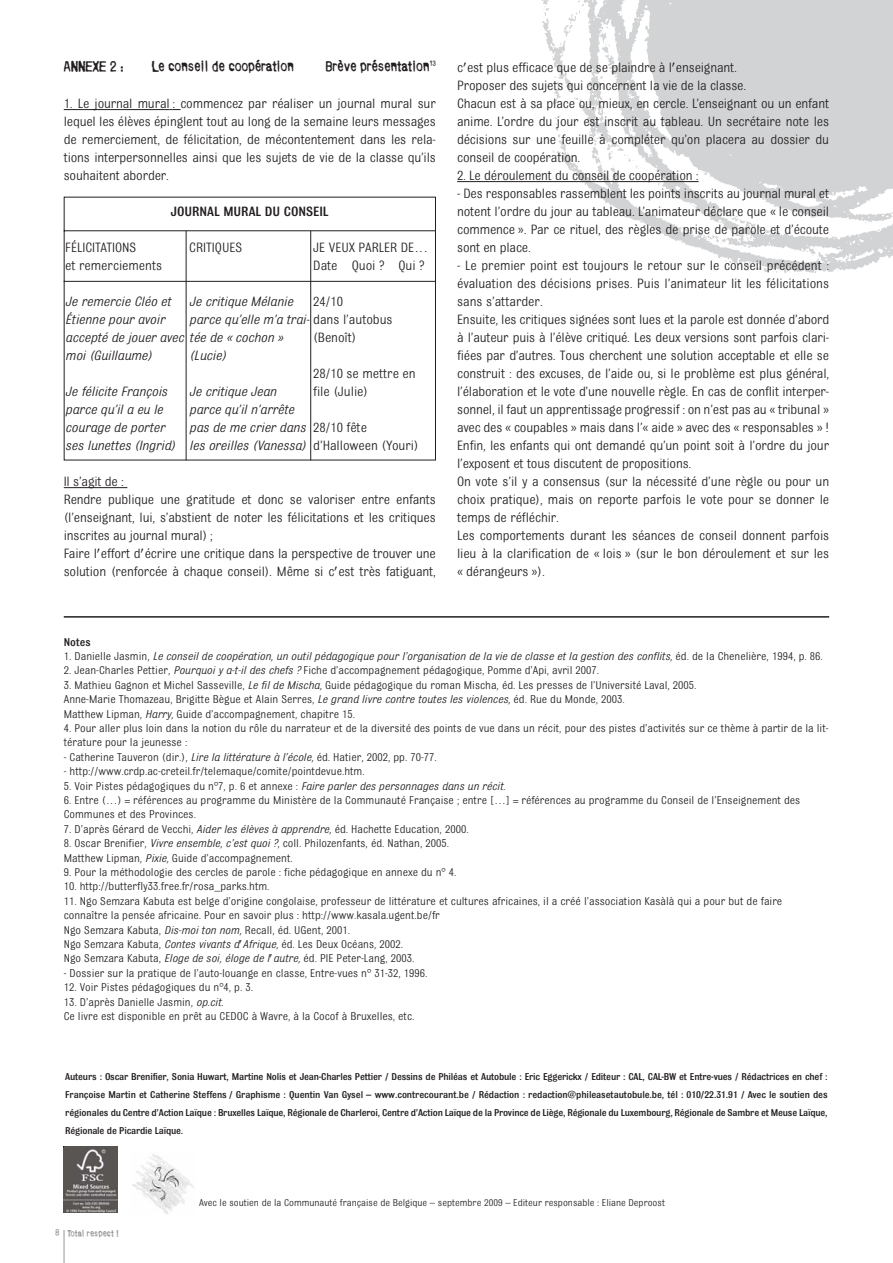
<style>
.page{position:relative;width:893px;height:1263px;background:#fff}
.page>*{position:absolute;margin:0;border:0;box-sizing:border-box;transform-origin:0 0}
.t1{font:14.25px/18px "Bulldog";letter-spacing:-.015em;color:#231f20}
.t2{font:italic 14.25px/18px "Bulldog";letter-spacing:-.005em;color:#231f20}
.t3{font:14.25px "Bull Inked";letter-spacing:-.015em;color:#231f20}
.t4{font:500 14.25px "Bulldog";letter-spacing:-.005em;color:#231f20}
.t5{font:12px/14.4px "Bulldog";color:#231f20}
.t6{font:italic 12px "Bulldog";color:#231f20}
.t7{font:500 12px "Bulldog";color:#231f20}
.t8{font:500 10.5px/18px "Bulldog";letter-spacing:-.02em;color:#231f20;text-align:justify}
.t9{font:10.5px "Bulldog";color:#231f20}
.t10{font:9px "Bull Inked";color:#939598}
.s1{font-style:normal}
.s2{font-style:italic}
</style>
<div class="page">
<img style="left:460px;top:0;width:433px;height:273px">
<img style="left:132px;top:1154px;width:62px;height:60px">
<hr style="left:64px;top:1230px;width:1px;height:33px;background:#939598">
<hr style="left:64px;top:109px;width:106px;height:1px;background:#231f20">
<hr style="left:64px;top:487px;width:63px;height:1px;background:#231f20">
<hr style="left:457px;top:181px;width:242px;height:1px;background:#231f20">
<hr style="left:64px;top:616px;width:765px;height:2px;background:#231f20">
<svg style="left:63px;top:196px;width:373px;height:265px"></svg>
<hr style="left:186px;top:231px;width:1px;height:229px;background:#231f20">
<hr style="left:310px;top:231px;width:1px;height:229px;background:#231f20">
<img style="left:64px;top:1147px;width:53px;height:65px">
<p class="t3" style="left:64px;top:61px;width:62px">ANNEXE 2 :</p>
<p class="t3" style="left:152px;top:61px;width:143px">Le conseil de coopération</p>
<p class="t3" style="left:326px;top:61px;width:112px">Brève présentation<sup>13</sup></p>
<p class="t1" style="left:64px;top:95px;width:374px;text-align:justify">1. Le journal mural : commencez par réaliser un journal mural sur lequel les élèves épinglent tout au long de la semaine leurs messages de remerciement, de félicitation, de mécontentement dans les rela&shy;tions interpersonnelles ainsi que les sujets de vie de la classe qu’ils souhaitent aborder.</p>
<p class="t4" style="left:171px;top:207px;width:159px">JOURNAL MURAL DU CONSEIL</p>
<p class="t1" style="left:65px;top:239px;width:98px">FÉLICITATIONS<br>et remerciements</p>
<p class="t2" style="left:65px;top:293px;width:219px">Je remercie Cléo et<br>Étienne pour avoir<br>accepté de jouer avec tée de « cochon » moi (Guillaume)</p>
<p class="t2" style="left:65px;top:383px;width:112px">Je félicite François parce qu’il a eu le courage de porter ses lunettes (Ingrid)</p>
<p class="t1" style="left:189px;top:239px;width:54px">CRITIQUES</p>
<p class="t1" style="left:313px;top:239px;width:117px">JE VEUX PARLER DE…<br>Date Quoi ? Qui ?</p>
<p class="t1" style="left:313px;top:293px;width:31px">24/10</p>
<p class="t1" style="left:313px;top:329px;width:45px">(Benoît)</p>
<p class="t1" style="left:313px;top:365px;width:104px">28/10 se mettre en file (Julie)</p>
<p class="t1" style="left:313px;top:419px;width:107px">28/10 fête d’Halloween (Youri)</p>
<p class="t2" style="left:189px;top:293px;width:205px">Je critique Mélanie<br>parce qu’elle m’a trai- <span class="s1">dans l’autobus</span></p>
<p class="t2" style="left:189px;top:347px;width:39px">(Lucie)</p>
<p class="t2" style="left:189px;top:383px;width:119px">Je critique Jean parce qu’il n’arrête pas de me crier dans les oreilles (Vanessa)</p>
<p class="t1" style="left:64px;top:473px;width:374px">Il s’agit de :<br>Rendre publique une gratitude et donc se valoriser entre enfants (l’enseignant, lui, s’abstient de noter les félicitations et les critiques inscrites au journal mural) ;<br>Faire l'effort d'écrire une critique dans la perspective de trouver une solution (renforcée à chaque conseil). Même si c'est très fatiguant,</p>
<p class="t1" style="left:457px;top:59px;width:374px">c'est plus efficace que de se plaindre à l'enseignant.<br>Proposer des sujets qui concernent la vie de la classe.<br>Chacun est à sa place ou, mieux, en cercle. L’enseignant ou un enfant anime. L’ordre du jour est inscrit au tableau. Un secrétaire note les décisions sur une feuille à compléter qu’on placera au dossier du conseil de coopération.</p>
<p class="t1" style="left:457px;top:167px;width:243px">2. Le déroulement du conseil de coopération :</p>
<p class="t1" style="left:457px;top:185px;width:374px;text-align:justify">- Des responsables rassemblent les points inscrits au journal mural et notent l’ordre du jour au tableau. L’animateur déclare que « le conseil commence ». Par ce rituel, des règles de prise de parole et d’écoute sont en place.</p>
<p class="t1" style="left:457px;top:257px;width:374px">- Le premier point est toujours le retour sur le conseil précédent : évaluation des décisions prises. Puis l’animateur lit les félicitations sans s’attarder.<br>Ensuite, les critiques signées sont lues et la parole est donnée d’abord à l’auteur puis à l’élève critiqué. Les deux versions sont parfois clari&shy;fiées par d’autres. Tous cherchent une solution acceptable et elle se construit : des excuses, de l’aide ou, si le problème est plus général, l’élaboration et le vote d’une nouvelle règle. En cas de conflit interper&shy;sonnel, il faut un apprentissage progressif : on n’est pas au « tribunal » avec des « coupables » mais dans l’« aide » avec des « responsables » !<br>Enfin, les enfants qui ont demandé qu’un point soit à l’ordre du jour l’exposent et tous discutent de propositions.<br>On vote s’il y a consensus (sur la nécessité d’une règle ou pour un choix pratique), mais on reporte parfois le vote pour se donner le temps de réfléchir.<br>Les comportements durant les séances de conseil donnent parfois lieu à la clarification de « lois » (sur le bon déroulement et sur les « dérangeurs »).</p>
<p class="t7" style="left:64px;top:638px;width:28px">Notes</p>
<p class="t6" style="left:64px;top:652px;width:761px"><span class="s1">1. Danielle Jasmin,</span> Le conseil de coopération, un outil pédagogique pour l’organisation de la vie de classe et la gestion des conflits, <span class="s1">éd. de la Chenelière, 1994, p. 86.</span></p>
<p class="t5" style="left:64px;top:664px;width:537px">2. Jean-Charles Pettier, <span class="s2">Pourquoi y a-t-il des chefs ?</span> Fiche d’accompagnement pédagogique, Pomme d’Api, avril 2007.</p>
<p class="t5" style="left:64px;top:679px;width:634px">3. Mathieu Gagnon et Michel Sasseville, <span class="s2">Le fil de Mischa,</span> Guide pédagogique du roman Mischa, éd. Les presses de l’Université Laval, 2005.<br>Anne-Marie Thomazeau, Brigitte Bègue et Alain Serres, <span class="s2">Le grand livre contre toutes les violences,</span> éd. Rue du Monde, 2003.<br>Matthew Lipman, <span class="s2">Harry,</span> Guide d’accompagnement, chapitre 15.</p>
<p class="t5" style="left:64px;top:722px;width:766px">4. Pour aller plus loin dans la notion du rôle du narrateur et de la diversité des points de vue dans un récit, pour des pistes d’activités sur ce thème à partir de la lit&shy;térature pour la jeunesse :</p>
<p class="t5" style="left:64px;top:751px;width:375px">- Catherine Tauveron (dir.), <span class="s2">Lire la littérature à l’école,</span> éd. Hatier, 2002, pp. 70-77.</p>
<p class="t5" style="left:64px;top:765px;width:302px">- http://www.crdp.ac-creteil.fr/telemaque/comite/pointdevue.htm.</p>
<p class="t5" style="left:64px;top:779px;width:443px">5. Voir Pistes pédagogiques du n°7, p. 6 et annexe : <span class="s2">Faire parler des personnages dans un récit.</span></p>
<p class="t5" style="left:64px;top:794px;width:738px">6. Entre (…) = références au programme du Ministère de la Communauté Française ; entre […] = références au programme du Conseil de l’Enseignement des<br>Communes et des Provinces.</p>
<p class="t5" style="left:64px;top:823px;width:406px">7. D’après Gérard de Vecchi, <span class="s2">Aider les élèves à apprendre,</span> éd. Hachette Education, 2000.</p>
<p class="t5" style="left:64px;top:837px;width:387px">8. Oscar Brenifier, <span class="s2">Vivre ensemble, c’est quoi ?</span>, coll. Philozenfants, éd. Nathan, 2005.<br>Matthew Lipman, <span class="s2">Pixie,</span> Guide d’accompagnement.</p>
<p class="t5" style="left:64px;top:866px;width:394px">9. Pour la méthodologie des cercles de parole : fiche pédagogique en annexe du n° 4.</p>
<p class="t5" style="left:64px;top:880px;width:207px">10. http://butterfly33.free.fr/rosa_parks.htm.</p>
<p class="t5" style="left:64px;top:895px;width:720px">11. Ngo Semzara Kabuta est belge d’origine congolaise, professeur de littérature et cultures africaines, il a créé l’association Kasàlà qui a pour but de faire connaître la pensée africaine. Pour en savoir plus : http://www.kasala.ugent.be/fr<br>Ngo Semzara Kabuta, <span class="s2">Dis-moi ton nom,</span> Recall, éd. UGent, 2001.<br>Ngo Semzara Kabuta, <span class="s2">Contes vivants d'Afrique,</span> éd. Les Deux Océans, 2002.<br>Ngo Semzara Kabuta, <span class="s2">Eloge de soi, éloge de l'autre,</span> éd. PIE Peter-Lang, 2003.</p>
<p class="t5" style="left:64px;top:967px;width:365px">- Dossier sur la pratique de l’auto-louange en classe, Entre-vues n° 31-32, 1996.</p>
<p class="t5" style="left:64px;top:981px;width:191px">12. Voir Pistes pédagogiques du n°4, p. 3.</p>
<p class="t5" style="left:64px;top:995px;width:352px">13. D’après Danielle Jasmin, <span class="s2">op.cit.<br></span>Ce livre est disponible en prêt au CEDOC à Wavre, à la Cocof à Bruxelles, etc.</p>
<p class="t8" style="left:65px;top:1068px;width:764px">Auteurs : Oscar Brenifier, Sonia Huwart, Martine Nolis et Jean-Charles Pettier / Dessins de Philéas et Autobule : Eric Eggerickx / Editeur : CAL, CAL-BW et Entre-vues / Rédactrices en chef :<br>Françoise Martin et Catherine Steffens / Graphisme : Quentin Van Gysel – www.contrecourant.be / Rédaction : redaction@phileasetautobule.be, tél : 010/22.31.91 / Avec le soutien des régionales du Centre d’Action Laïque : Bruxelles Laïque, Régionale de Charleroi, Centre d’Action Laïque de la Province de Liège, Régionale du Luxembourg, Régionale de Sambre et Meuse Laïque, Régionale de Picardie Laïque.</p>
<p class="t10" style="left:55px;top:1229px;width:6px">8</p>
<p class="t10" style="left:67px;top:1230px;width:53px">Total respect !</p>
<p class="t9" style="left:199px;top:1199px;width:467px">Avec le soutien de la Communauté française de Belgique – septembre 2009 – Editeur responsable : Eliane Deproost</p>
</div>
